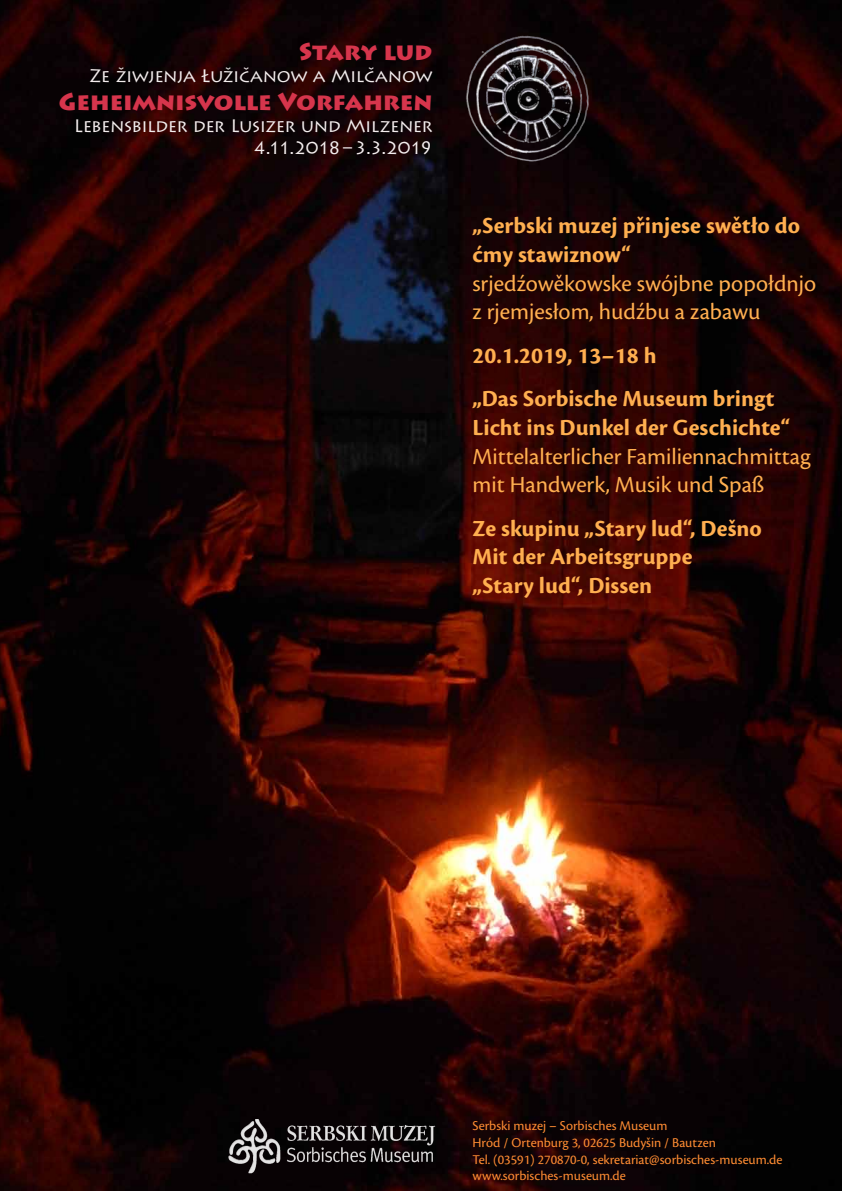
<style>
.page{position:relative;width:842px;height:1191px;background:#fff}
.page>*{position:absolute;margin:0;border:0;box-sizing:border-box;transform-origin:0 0}
.t1{font:700 24px/28.8px "Cronos Pro";color:#ffaf50}
.t2{font:24px/28.8px "Cronos Pro";color:#ffaf50}
.t3{font:900 24px "Lithos Pro";letter-spacing:-.01em;color:#d6354c}
.t4{font:18px/21.6px "Lithos Pro";letter-spacing:-.035em;color:#f3eded;text-align:right}
.t5{font:14px/16.8px "Cronos Pro";color:#fd8b32}
</style>
<div class="page">
<img style="left:0;top:0;width:842px;height:1191px">
<div style="left:221px;top:1119px;width:217px;height:56px;background:#fff;opacity:.75"></div>
<img style="left:463px;top:35px;width:126px;height:127px">
<p class="t3" style="left:299px;top:37px;width:135px">Stary lud</p>
<p class="t4" style="left:89px;top:65px;width:345px">Ze žiwjenja Łužičanow a Milčanow</p>
<p class="t3" style="left:59px;top:87px;width:375px">Geheimnisvolle Vorfahren</p>
<p class="t4" style="left:74px;top:115px;width:360px">Lebensbilder der Lusizer und Milzener<br>4.11.2018 – 3.3.2019</p>
<p class="t1" style="left:472px;top:211px;width:329px">„Serbski muzej přinjese swětło do ćmy stawiznow“</p>
<p class="t2" style="left:472px;top:269px;width:345px">srjedźowěkowske swójbne popołdnjo z rjemjesłom, hudźbu a zabawu</p>
<p class="t1" style="left:472px;top:334px;width:303px;line-height:43.2px">20.1.2019, 13–18 h<br>„Das Sorbische Museum bringt</p>
<p class="t1" style="left:472px;top:413px;width:320px">Licht ins Dunkel der Geschichte“</p>
<p class="t2" style="left:472px;top:442px;width:340px">Mittelalterlicher Familiennachmittag mit Handwerk, Musik und Spaß</p>
<p class="t1" style="left:472px;top:514px;width:291px">Ze skupinu „Stary lud“, Dešno<br>Mit der Arbeitsgruppe<br>„Stary lud“, Dissen</p>
<p class="t5" style="left:472px;top:1117px;width:312px">Serbski muzej – Sorbisches Museum<br>Hród / Ortenburg 3, 02625 Budyšin / Bautzen<br>Tel. (03591) 270870-0, sekretariat@sorbisches-museum.de www.sorbisches-museum.de</p>
</div>
